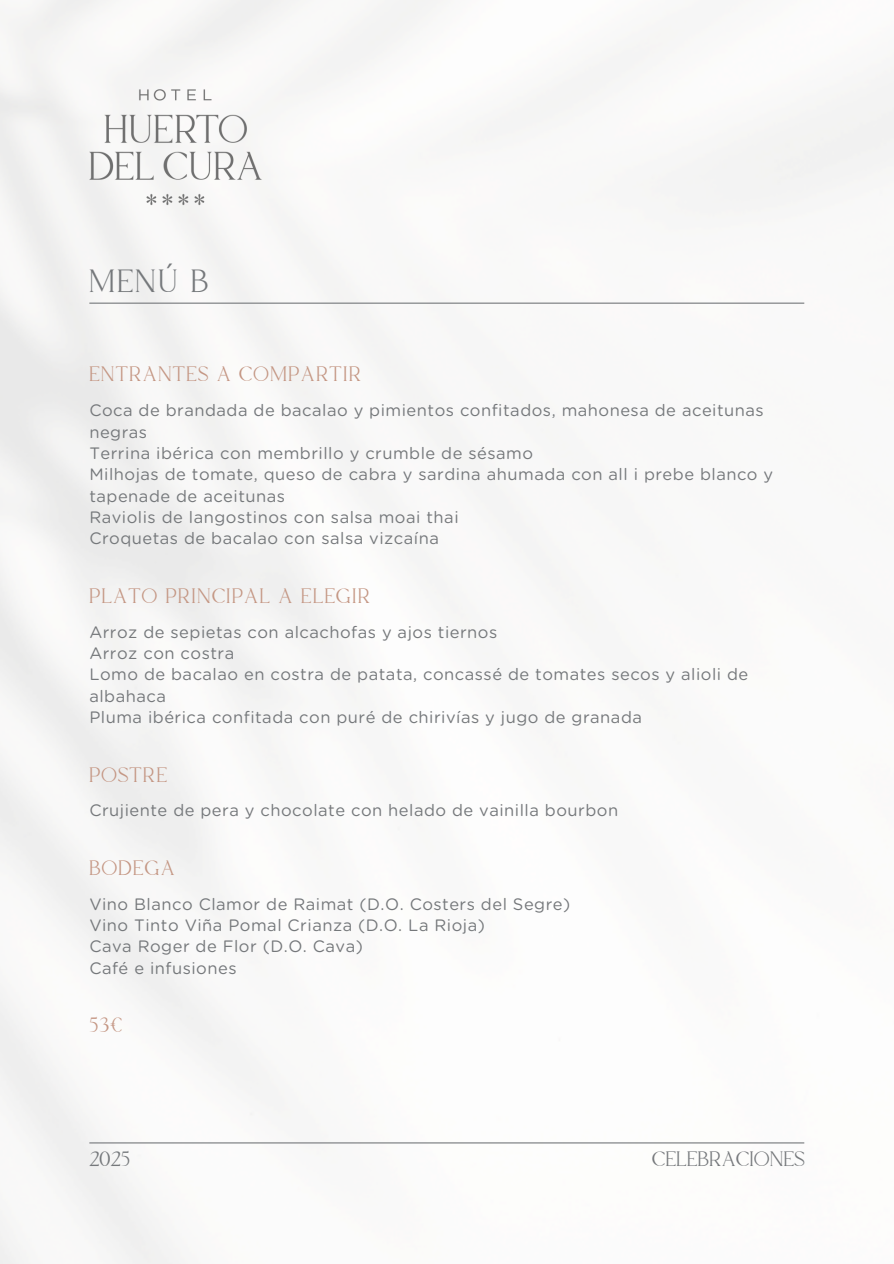
<style>
.page{position:relative;width:894px;height:1264px;background:#fff}
.page>*{position:absolute;margin:0;border:0;box-sizing:border-box;transform-origin:0 0}
.t1{font:30px "Wondar Quason";color:#75787b}
.t2{font:19.5px "Wondar Quason";letter-spacing:.1em;color:#c49683}
.t3{font:19.5px "Wondar Quason";letter-spacing:.05em;color:#75787b}
.t4{font:16.5px/21.3px "Gotham Rounded";letter-spacing:.03em;color:#75787b}
</style>
<div class="page">
<hr style="left:89px;top:1142px;width:715px;height:1px;background:#75787b">
<hr style="left:89px;top:302px;width:715px;height:2px;background:#75787b">
<img style="left:89px;top:89px;width:174px;height:116px">
<h1 class="t1" style="left:89px;top:269px;width:120px">MENÚ B</h1>
<p class="t2" style="left:89px;top:366px;width:273px">ENTRANTES A COMPARTIR</p>
<p class="t4" style="left:89px;top:400px;width:675px">Coca de brandada de bacalao y pimientos confitados, mahonesa de aceitunas negras</p>
<h2 class="t4" style="left:89px;top:443px;width:445px">Terrina ibérica con membrillo y crumble de sésamo</h2>
<p class="t4" style="left:89px;top:464px;width:685px">Milhojas de tomate, queso de cabra y sardina ahumada con all i prebe blanco y tapenade de aceitunas</p>
<p class="t4" style="left:89px;top:507px;width:371px">Raviolis de langostinos con salsa moai thai</p>
<p class="t4" style="left:89px;top:529px;width:351px">Croquetas de bacalao con salsa vizcaína</p>
<p class="t2" style="left:89px;top:588px;width:282px">PLATO PRINCIPAL A ELEGIR</p>
<p class="t4" style="left:89px;top:622px;width:409px">Arroz de sepietas con alcachofas y ajos tiernos</p>
<h2 class="t4" style="left:89px;top:643px;width:146px">Arroz con costra</h2>
<p class="t4" style="left:89px;top:665px;width:660px">Lomo de bacalao en costra de patata, concassé de tomates secos y alioli de albahaca</p>
<p class="t4" style="left:89px;top:707px;width:554px">Pluma ibérica confitada con puré de chirivías y jugo de granada</p>
<h2 class="t2" style="left:89px;top:767px;width:79px">POSTRE</h2>
<p class="t4" style="left:89px;top:800px;width:530px">Crujiente de pera y chocolate con helado de vainilla bourbon</p>
<p class="t2" style="left:89px;top:860px;width:86px">BODEGA</p>
<p class="t4" style="left:89px;top:894px;width:482px">Vino Blanco Clamor de Raimat (D.O. Costers del Segre)</p>
<h2 class="t4" style="left:89px;top:915px;width:397px">Vino Tinto Viña Pomal Crianza (D.O. La Rioja)</h2>
<p class="t4" style="left:89px;top:936px;width:275px">Cava Roger de Flor (D.O. Cava)</p>
<p class="t4" style="left:89px;top:958px;width:149px">Café e infusiones</p>
<h2 class="t2" style="left:89px;top:1017px;width:34px">53€</h2>
<p class="t3" style="left:89px;top:1151px;width:42px">2025</p>
<p class="t3" style="left:652px;top:1151px;width:153px">CELEBRACIONES</p>
</div>
